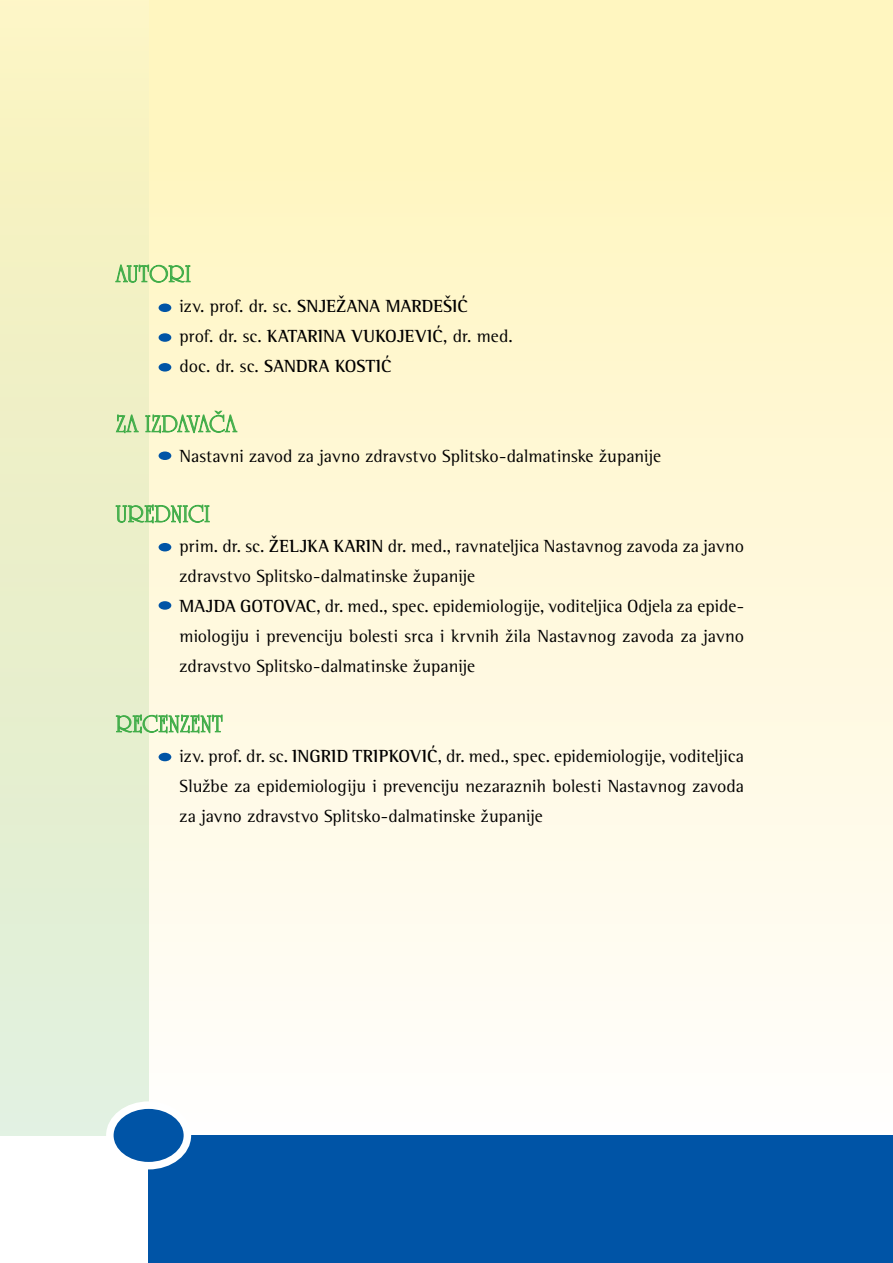
<style>
.page{position:relative;width:893px;height:1263px;background:#fff}
.page>*{position:absolute;margin:0;border:0;box-sizing:border-box;transform-origin:0 0}
.t1{font:24px "University TEE Roma";letter-spacing:.02em;color:#41ad49}
.t2{font:18px/30px "Rotis Semi Serif Pro";color:#000}
.t3{font:700 18px/30px "Rotis Semi Serif Pro";color:#000}
.s1{font-weight:400}
.s2{font-weight:700}
</style>
<div class="page">
<div style="left:0;top:0;width:893px;height:1135px;background:linear-gradient(to bottom,#fff5ba,#fffdfc)"></div>
<div style="left:0;top:0;width:149px;height:1135px;background:linear-gradient(to bottom,#faf3bd,#ddeedc)"></div>
<div style="left:149px;top:1135px;width:744px;height:128px;background:#0054a6"></div>
<div style="left:110px;top:1105px;width:77px;height:61px;background:#0054a6;border-radius:50%"></div>
<div style="left:106px;top:1101px;width:85px;height:68px;border:8px solid #fff;border-radius:50%"></div>
<svg style="left:115px;top:264px;width:76px;height:19px"></svg>
<svg style="left:115px;top:414px;width:24px;height:19px"></svg>
<svg style="left:145px;top:410px;width:93px;height:23px;background:#c8e1aa"></svg>
<svg style="left:115px;top:504px;width:95px;height:20px;background:#b9dca3"></svg>
<svg style="left:116px;top:714px;width:107px;height:20px;background:#b2daa5"></svg>
<div style="left:159px;top:303px;width:12px;height:9px;background:#0054a6;border-radius:50%"></div>
<div style="left:159px;top:333px;width:12px;height:9px;background:#0054a6;border-radius:50%"></div>
<div style="left:159px;top:363px;width:12px;height:9px;background:#0054a6;border-radius:50%"></div>
<div style="left:159px;top:451px;width:12px;height:9px;background:#0054a6;border-radius:50%"></div>
<div style="left:159px;top:543px;width:12px;height:8px;background:#0054a6;border-radius:50%"></div>
<div style="left:159px;top:601px;width:12px;height:9px;background:#0054a6;border-radius:50%"></div>
<div style="left:159px;top:753px;width:12px;height:8px;background:#0054a6;border-radius:50%"></div>
<h1 class="t1" style="left:116px;top:261px;width:76px">AUTORI</h1>
<p class="t3" style="left:180px;top:291px;width:335px"><span class="s1">izv. prof. dr. sc.</span> SNJEŽANA MARDEŠIĆ<br><span class="s1">prof. dr. sc.</span> KATARINA VUKOJEVIĆ<span class="s1">, dr. med. doc. dr. sc.</span> SANDRA KOSTIĆ</p>
<h1 class="t1" style="left:116px;top:411px;width:122px">ZA IZDAVAČA</h1>
<p class="t2" style="left:180px;top:441px;width:483px">Nastavni zavod za javno zdravstvo Splitsko-dalmatinske županije</p>
<h1 class="t1" style="left:116px;top:501px;width:96px">UREDNICI</h1>
<p class="t2" style="left:180px;top:531px;width:566px">prim. dr. sc. <span class="s2">ŽELJKA KARIN</span> dr. med., ravnateljica Nastavnog zavoda za javno zdravstvo Splitsko-dalmatinske županije<br><span class="s2">MAJDA GOTOVAC</span>, dr. med., spec. epidemiologije, voditeljica Odjela za epide&shy;miologiju i prevenciju bolesti srca i krvnih žila Nastavnog zavoda za javno zdravstvo Splitsko-dalmatinske županije</p>
<h1 class="t1" style="left:116px;top:711px;width:108px">RECENZENT</h1>
<p class="t2" style="left:180px;top:741px;width:566px;text-align:justify">izv. prof. dr. sc. <span class="s2">INGRID TRIPKOVIĆ</span>, dr. med., spec. epidemiologije, voditeljica Službe za epidemiologiju i prevenciju nezaraznih bolesti Nastavnog zavoda za javno zdravstvo Splitsko-dalmatinske županije</p>
</div>
